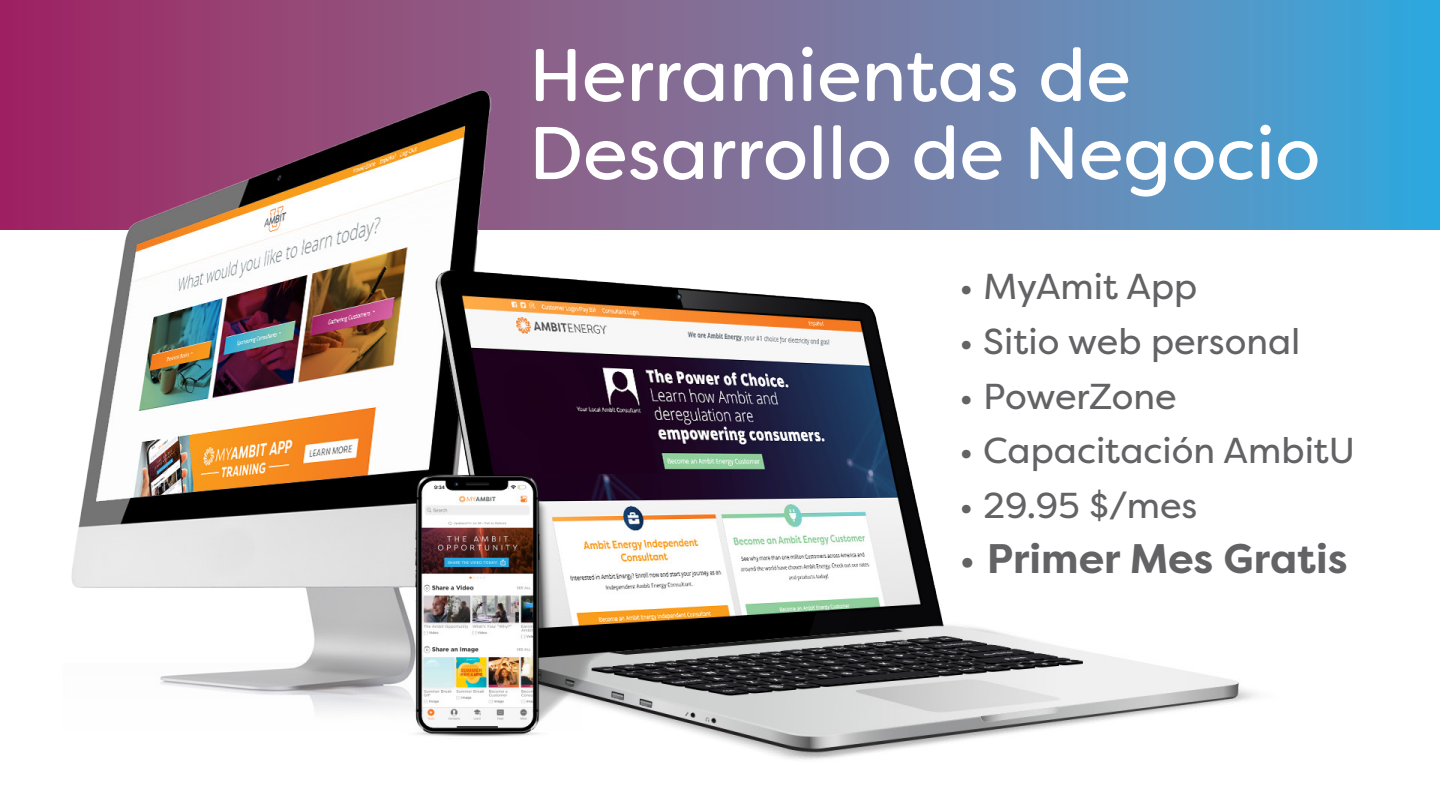
<style>
.page{position:relative;width:1440px;height:810px;background:#fff}
.page>*{position:absolute;margin:0;border:0;box-sizing:border-box;transform-origin:0 0}
.t1{font:74.47px/78px "Filson Soft";color:#fff}
.t2{font:700 41.25px "Energy";color:#636366}
.t3{font:36px "Energy";color:#636366}
.s1{font-weight:400}
</style>
<div class="page">
<svg style="left:0;top:0;width:1440px;height:43px"></svg>
<img style="left:0;top:43px;width:1440px;height:717px">
<p class="t1" style="left:529px;top:36px;width:793px">Herramientas de<br>Desarrollo de Negocio</p>
<p class="t3" style="left:959px;top:262px;width:240px">• MyAmit App</p>
<p class="t3" style="left:959px;top:317px;width:343px">• Sitio web personal</p>
<p class="t3" style="left:959px;top:372px;width:219px">• PowerZone</p>
<p class="t3" style="left:959px;top:427px;width:397px">• Capacitación AmbitU</p>
<p class="t3" style="left:959px;top:481px;width:240px">• 29.95 $/mes</p>
<p class="t2" style="left:959px;top:532px;width:390px"><span class="s1">•</span> Primer Mes Gratis</p>
</div>
